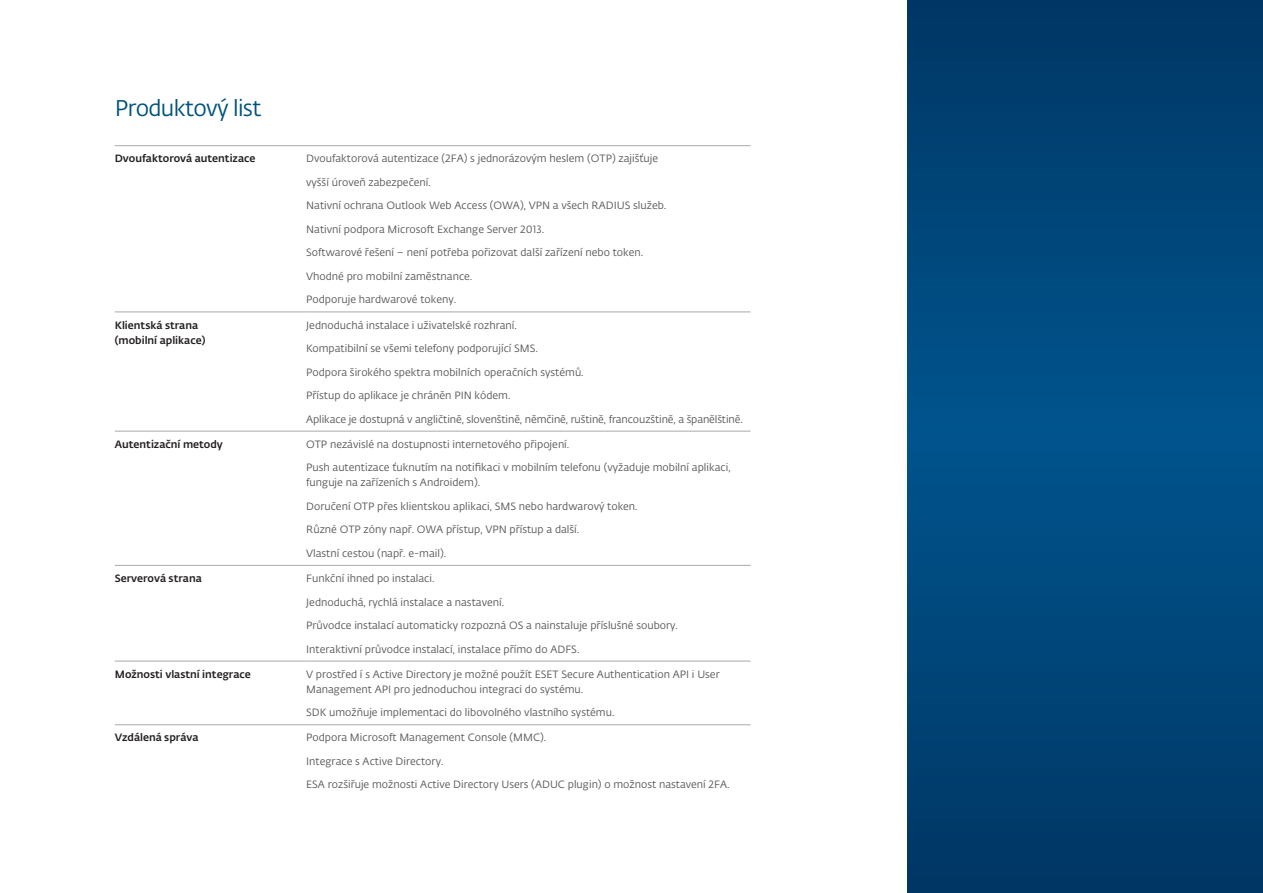
<style>
.page{position:relative;width:1263px;height:893px;background:#fff}
.page>*{position:absolute;margin:0;border:0;box-sizing:border-box;transform-origin:0 0}
.t1{font:22.5px "Fedra Sans Alt Pro Book LF";letter-spacing:-.03em;color:#01537c}
.t2{font:10.5px/15px "Fedra Sans Alt Pro Book LF";color:#57585a}
.t3{font:10.5px/15px "Fedra Sans Alt Pro Med LF";color:#231f20}
</style>
<div class="page">
<svg style="left:908px;top:0;width:355px;height:893px;background:#004578"></svg>
<hr style="left:115px;top:145px;width:191px;height:1px;background:#a8a9ad">
<hr style="left:306px;top:145px;width:444px;height:1px;background:#a8a9ad">
<hr style="left:115px;top:312px;width:191px;height:1px;background:#a8a9ad">
<hr style="left:306px;top:312px;width:444px;height:1px;background:#a8a9ad">
<hr style="left:115px;top:431px;width:191px;height:1px;background:#a8a9ad">
<hr style="left:306px;top:431px;width:444px;height:1px;background:#a8a9ad">
<hr style="left:115px;top:565px;width:191px;height:1px;background:#a8a9ad">
<hr style="left:306px;top:565px;width:444px;height:1px;background:#a8a9ad">
<hr style="left:115px;top:661px;width:191px;height:1px;background:#a8a9ad">
<hr style="left:306px;top:661px;width:444px;height:1px;background:#a8a9ad">
<hr style="left:115px;top:724px;width:191px;height:1px;background:#a8a9ad">
<hr style="left:306px;top:724px;width:444px;height:1px;background:#a8a9ad">
<h1 class="t1" style="left:115px;top:92px;width:148px">Produktový list</h1>
<p class="t3" style="left:115px;top:151px;width:142px">Dvoufaktorová autentizace</p>
<p class="t2" style="left:306px;top:151px;width:354px">Dvoufaktorová autentizace (2FA) s jednorázovým heslem (OTP) zajišťuje</p>
<p class="t2" style="left:306px;top:174px;width:126px">vyšší úroveň zabezpečení.</p>
<p class="t2" style="left:306px;top:198px;width:362px">Nativní ochrana Outlook Web Access (OWA), VPN a všech RADIUS služeb.</p>
<p class="t2" style="left:306px;top:221px;width:239px">Nativní podpora Microsoft Exchange Server 2013.</p>
<p class="t2" style="left:306px;top:245px;width:338px">Softwarové řešení – není potřeba pořizovat další zařízení nebo token.</p>
<p class="t2" style="left:306px;top:268px;width:168px">Vhodné pro mobilní zaměstnance.</p>
<p class="t2" style="left:306px;top:292px;width:152px">Podporuje hardwarové tokeny.</p>
<p class="t3" style="left:115px;top:317px;width:92px">Klientská strana (mobilní aplikace)</p>
<p class="t2" style="left:306px;top:317px;width:212px">Jednoduchá instalace i uživatelské rozhraní.</p>
<p class="t2" style="left:306px;top:341px;width:233px">Kompatibilní se všemi telefony podporující SMS.</p>
<p class="t2" style="left:306px;top:364px;width:279px">Podpora širokého spektra mobilních operačních systémů.</p>
<p class="t2" style="left:306px;top:388px;width:206px">Přístup do aplikace je chráněn PIN kódem.</p>
<p class="t2" style="left:306px;top:411px;width:438px">Aplikace je dostupná v angličtině, slovenštině, němčině, ruštině, francouzštině, a španělštině.</p>
<p class="t3" style="left:115px;top:436px;width:110px">Autentizační metody</p>
<p class="t2" style="left:306px;top:436px;width:265px">OTP nezávislé na dostupnosti internetového připojení.</p>
<p class="t2" style="left:306px;top:460px;width:426px">Push autentizace ťuknutím na notifikaci v mobilním telefonu (vyžaduje mobilní aplikaci, funguje na zařízeních s Androidem).</p>
<p class="t2" style="left:306px;top:498px;width:333px">Doručení OTP přes klientskou aplikaci, SMS nebo hardwarový token.</p>
<p class="t2" style="left:306px;top:522px;width:275px">Různé OTP zóny např. OWA přístup, VPN přístup a další.</p>
<p class="t2" style="left:306px;top:545px;width:141px">Vlastní cestou (např. e-mail).</p>
<p class="t3" style="left:115px;top:570px;width:88px">Serverová strana</p>
<p class="t2" style="left:306px;top:570px;width:130px">Funkční ihned po instalaci.</p>
<p class="t2" style="left:306px;top:594px;width:199px">Jednoduchá, rychlá instalace a nastavení.</p>
<p class="t2" style="left:306px;top:617px;width:373px">Průvodce instalací automaticky rozpozná OS a nainstaluje příslušné soubory.</p>
<p class="t2" style="left:306px;top:641px;width:275px">Interaktivní průvodce instalací, instalace přímo do ADFS.</p>
<p class="t3" style="left:115px;top:666px;width:138px">Možnosti vlastní integrace</p>
<p class="t2" style="left:306px;top:666px;width:415px">V prostřed í s Active Directory je možné použít ESET Secure Authentication API i User<br>Management API pro jednoduchou integraci do systému.</p>
<p class="t2" style="left:306px;top:705px;width:310px">SDK umožňuje implementaci do libovolného vlastního systému.</p>
<p class="t3" style="left:115px;top:729px;width:85px">Vzdálená správa</p>
<p class="t2" style="left:306px;top:730px;width:242px">Podpora Microsoft Management Console (MMC).</p>
<p class="t2" style="left:306px;top:753px;width:139px">Integrace s Active Directory.</p>
<p class="t2" style="left:306px;top:777px;width:425px">ESA rozšiřuje možnosti Active Directory Users (ADUC plugin) o možnost nastavení 2FA.</p>
</div>
